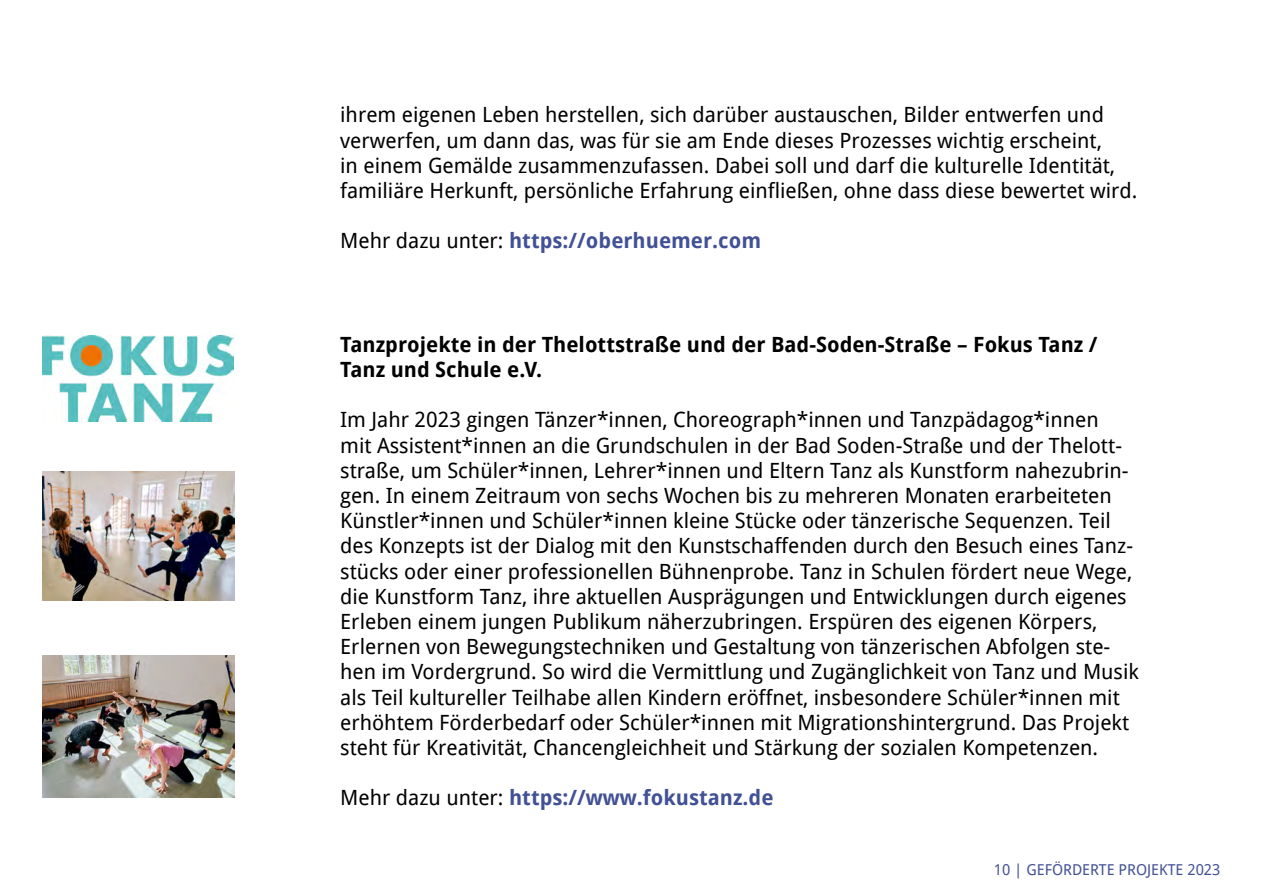
<style>
.page{position:relative;width:1263px;height:893px;background:#fff}
.page>*{position:absolute;margin:0;border:0;box-sizing:border-box;transform-origin:0 0}
.t1{font:21px/25.2px "Droid Sans";color:#000}
.t2{font:700 21px/25.2px "Droid Sans";color:#000}
.t3{font:700 21px "Droid Sans";color:#425195}
.t4{font:15px "Droid Sans";color:#425195}
.s1{font-weight:400;color:#000}
</style>
<div class="page">
<img style="left:43px;top:336px;width:191px;height:86px">
<img style="left:43px;top:655px;width:192px;height:142px">
<img style="left:43px;top:472px;width:192px;height:128px">
<p class="t1" style="left:340px;top:103px;width:799px">ihrem eigenen Leben herstellen, sich darüber austauschen, Bilder entwerfen und verwerfen, um dann das, was für sie am Ende dieses Prozesses wichtig erscheint,<br>in einem Gemälde zusammenzufassen. Dabei soll und darf die kulturelle Identität, familiäre Herkunft, persönliche Erfahrung einfließen, ohne dass diese bewertet wird.</p>
<p class="t3" style="left:340px;top:229px;width:422px"><span class="s1">Mehr dazu unter:</span> https://oberhuemer.com</p>
<p class="t2" style="left:340px;top:332px;width:759px">Tanzprojekte in der Thelottstraße und der Bad-Soden-Straße – Fokus Tanz /<br>Tanz und Schule e.V.</p>
<p class="t1" style="left:340px;top:407px;width:800px">Im Jahr 2023 gingen Tänzer*innen, Choreograph*innen und Tanzpädagog*innen<br>mit Assistent*innen an die Grundschulen in der Bad Soden-Straße und der Thelott&shy;straße, um Schüler*innen, Lehrer*innen und Eltern Tanz als Kunstform nahezubrin&shy;gen. In einem Zeitraum von sechs Wochen bis zu mehreren Monaten erarbeiteten Künstler*innen und Schüler*innen kleine Stücke oder tänzerische Sequenzen. Teil des Konzepts ist der Dialog mit den Kunstschaffenden durch den Besuch eines Tanz&shy;stücks oder einer professionellen Bühnenprobe. Tanz in Schulen fördert neue Wege, die Kunstform Tanz, ihre aktuellen Ausprägungen und Entwicklungen durch eigenes Erleben einem jungen Publikum näherzubringen. Erspüren des eigenen Körpers, Erlernen von Bewegungstechniken und Gestaltung von tänzerischen Abfolgen ste&shy;hen im Vordergrund. So wird die Vermittlung und Zugänglichkeit von Tanz und Musik als Teil kultureller Teilhabe allen Kindern eröffnet, insbesondere Schüler*innen mit erhöhtem Förderbedarf oder Schüler*innen mit Migrationshintergrund. Das Projekt steht für Kreativität, Chancengleichheit und Stärkung der sozialen Kompetenzen.</p>
<p class="t3" style="left:340px;top:786px;width:435px"><span class="s1">Mehr dazu unter:</span> https://www.fokustanz.de</p>
<p class="t4" style="left:994px;top:861px;width:228px">10 | GEFÖRDERTE PROJEKTE 2023</p>
</div>
